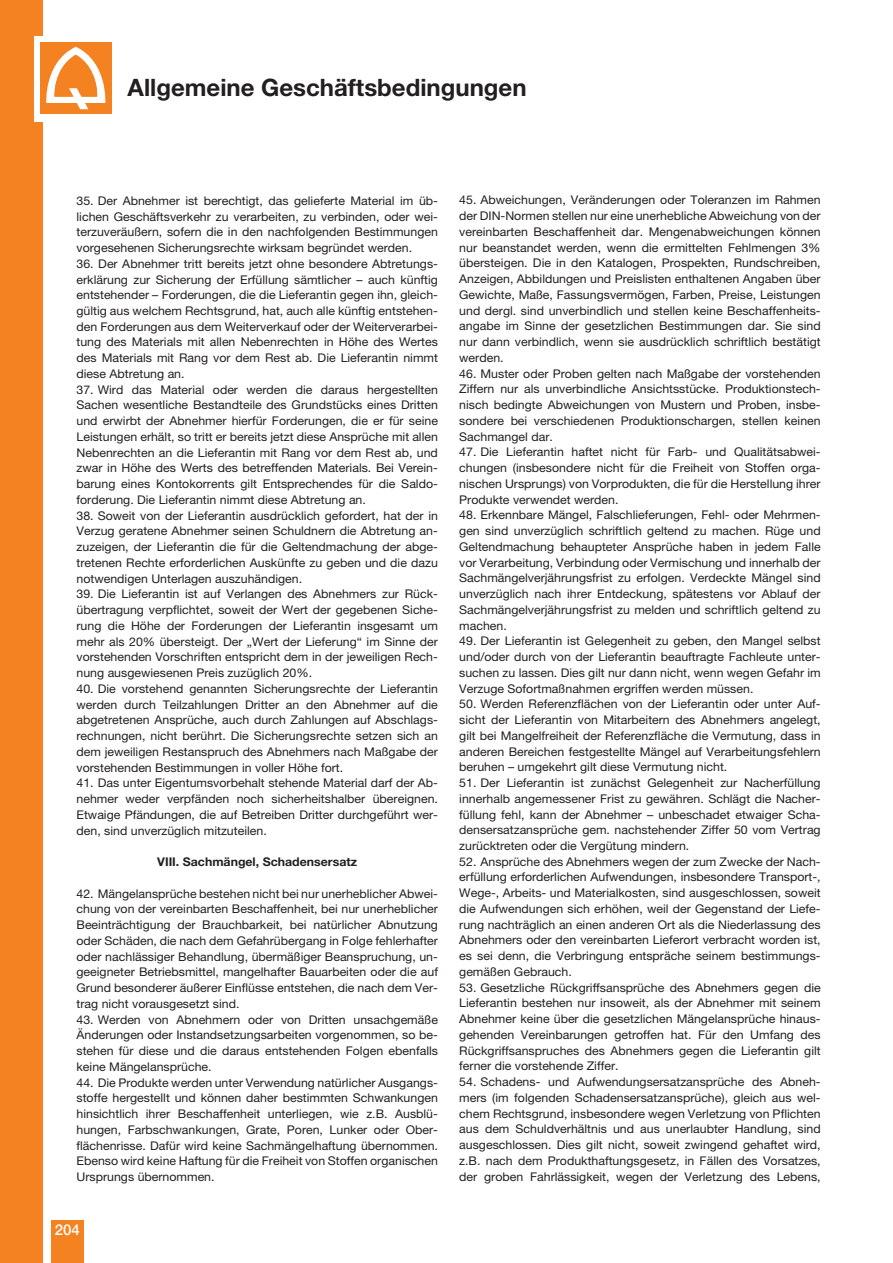
<style>
.page{position:relative;width:893px;height:1263px;background:#fff}
.page>*{position:absolute;margin:0;border:0;box-sizing:border-box;transform-origin:0 0}
.t1{font:700 24px "Helvetica Neue LT Pro";color:#231f20}
.t2{font:500 15px "Helvetica Neue LT Pro";color:#fff}
.t3{font:12px/15.8px "Helvetica Neue LT Pro";color:#231f20;text-align:justify}
.t4{font:700 12px "Helvetica Neue LT Pro";color:#231f20}
</style>
<div class="page">
<div style="left:51px;top:1220px;width:33px;height:43px;background:#f58220"></div>
<div style="left:0;top:0;width:43px;height:1263px;background:#f58220"></div>
<div style="left:34px;top:36px;width:90px;height:85px;background:#fff"></div>
<div style="left:40px;top:43px;width:71px;height:71px;background:#f58220"></div>
<svg style="left:46px;top:47px;width:60px;height:62px"></svg>
<h1 class="t1" style="left:128px;top:72px;width:400px">Allgemeine Geschäftsbedingungen</h1>
<p class="t3" style="left:77px;top:192px;width:363px">35. Der Abnehmer ist berechtigt, das gelieferte Material im üb&shy;lichen Geschäftsverkehr zu verarbeiten, zu verbinden, oder wei&shy;terzuveräußern, sofern die in den nachfolgenden Bestimmungen vorgesehenen Sicherungsrechte wirksam begründet werden.</p>
<p class="t3" style="left:77px;top:255px;width:363px">36. Der Abnehmer tritt bereits jetzt ohne besondere Abtretungs&shy;erklärung zur Sicherung der Erfüllung sämtlicher – auch künftig entstehender – Forderungen, die die Lieferantin gegen ihn, gleich&shy;gültig aus welchem Rechtsgrund, hat, auch alle künftig entstehen&shy;den Forderungen aus dem Weiterverkauf oder der Weiterverarbei&shy;tung des Materials mit allen Nebenrechten in Höhe des Wertes des Materials mit Rang vor dem Rest ab. Die Lieferantin nimmt diese Abtretung an.</p>
<p class="t3" style="left:77px;top:381px;width:363px">37. Wird das Material oder werden die daraus hergestellten Sachen wesentliche Bestandteile des Grundstücks eines Dritten und erwirbt der Abnehmer hierfür Forderungen, die er für seine Leistungen erhält, so tritt er bereits jetzt diese Ansprüche mit allen Nebenrechten an die Lieferantin mit Rang vor dem Rest ab, und zwar in Höhe des Werts des betreffenden Materials. Bei Verein&shy;barung eines Kontokorrents gilt Entsprechendes für die Saldo&shy;forderung. Die Lieferantin nimmt diese Abtretung an.</p>
<p class="t3" style="left:77px;top:507px;width:363px">38. Soweit von der Lieferantin ausdrücklich gefordert, hat der in Verzug geratene Abnehmer seinen Schuldnern die Abtretung an&shy;zuzeigen, der Lieferantin die für die Geltendmachung der abge&shy;tretenen Rechte erforderlichen Auskünfte zu geben und die dazu notwendigen Unterlagen auszuhändigen.</p>
<p class="t3" style="left:77px;top:586px;width:363px">39. Die Lieferantin ist auf Verlangen des Abnehmers zur Rück&shy;übertragung verpflichtet, soweit der Wert der gegebenen Siche&shy;rung die Höhe der Forderungen der Lieferantin insgesamt um mehr als 20% übersteigt. Der „Wert der Lieferung“ im Sinne der vorstehenden Vorschriften entspricht dem in der jeweiligen Rech&shy;nung ausgewiesenen Preis zuzüglich 20%.</p>
<p class="t3" style="left:77px;top:681px;width:363px">40. Die vorstehend genannten Sicherungsrechte der Lieferantin werden durch Teilzahlungen Dritter an den Abnehmer auf die abgetretenen Ansprüche, auch durch Zahlungen auf Abschlags&shy;rechnungen, nicht berührt. Die Sicherungsrechte setzen sich an dem jeweiligen Restanspruch des Abnehmers nach Maßgabe der vorstehenden Bestimmungen in voller Höhe fort.</p>
<p class="t3" style="left:77px;top:775px;width:363px">41. Das unter Eigentumsvorbehalt stehende Material darf der Ab&shy;nehmer weder verpfänden noch sicherheitshalber übereignen.<br>Etwaige Pfändungen, die auf Betreiben Dritter durchgeführt wer&shy;den, sind unverzüglich mitzuteilen.</p>
<p class="t4" style="left:157px;top:854px;width:202px">VIII. Sachmängel, Schadensersatz</p>
<p class="t3" style="left:77px;top:885px;width:363px">42. Mängelansprüche bestehen nicht bei nur unerheblicher Abwei&shy;chung von der vereinbarten Beschaffenheit, bei nur unerheblicher Beeinträchtigung der Brauchbarkeit, bei natürlicher Abnutzung oder Schäden, die nach dem Gefahrübergang in Folge fehlerhafter oder nachlässiger Behandlung, übermäßiger Beanspruchung, un&shy;geeigneter Betriebsmittel, mangelhafter Bauarbeiten oder die auf Grund besonderer äußerer Einflüsse entstehen, die nach dem Ver&shy;trag nicht vorausgesetzt sind.</p>
<p class="t3" style="left:77px;top:1011px;width:363px">43. Werden von Abnehmern oder von Dritten unsachgemäße Änderungen oder Instandsetzungsarbeiten vorgenommen, so be&shy;stehen für diese und die daraus entstehenden Folgen ebenfalls keine Mängelansprüche.</p>
<p class="t3" style="left:77px;top:1074px;width:363px">44. Die Produkte werden unter Verwendung natürlicher Ausgangs&shy;stoffe hergestellt und können daher bestimmten Schwankungen hinsichtlich ihrer Beschaffenheit unterliegen, wie z.B. Ausblü&shy;hungen, Farbschwankungen, Grate, Poren, Lunker oder Ober&shy;flächenrisse. Dafür wird keine Sachmängelhaftung übernommen.<br>Ebenso wird keine Haftung für die Freiheit von Stoffen organischen Ursprungs übernommen.</p>
<p class="t2" style="left:55px;top:1221px;width:27px">204</p>
<p class="t3" style="left:459px;top:192px;width:363px">45. Abweichungen, Veränderungen oder Toleranzen im Rahmen der DIN-Normen stellen nur eine unerhebliche Abweichung von der vereinbarten Beschaffenheit dar. Mengenabweichungen können nur beanstandet werden, wenn die ermittelten Fehlmengen 3% übersteigen. Die in den Katalogen, Prospekten, Rundschreiben, Anzeigen, Abbildungen und Preislisten enthaltenen Angaben über Gewichte, Maße, Fassungsvermögen, Farben, Preise, Leistungen und dergl. sind unverbindlich und stellen keine Beschaffenheits&shy;angabe im Sinne der gesetzlichen Bestimmungen dar. Sie sind nur dann verbindlich, wenn sie ausdrücklich schriftlich bestätigt werden.</p>
<p class="t3" style="left:459px;top:365px;width:363px">46. Muster oder Proben gelten nach Maßgabe der vorstehenden Ziffern nur als unverbindliche Ansichtsstücke. Produktionstech&shy;nisch bedingte Abweichungen von Mustern und Proben, insbe&shy;sondere bei verschiedenen Produktionschargen, stellen keinen Sachmangel dar.</p>
<p class="t3" style="left:459px;top:444px;width:363px">47. Die Lieferantin haftet nicht für Farb- und Qualitätsabwei&shy;chungen (insbesondere nicht für die Freiheit von Stoffen orga&shy;nischen Ursprungs) von Vorprodukten, die für die Herstellung ihrer Produkte verwendet werden.</p>
<p class="t3" style="left:459px;top:507px;width:363px">48. Erkennbare Mängel, Falschlieferungen, Fehl- oder Mehrmen&shy;gen sind unverzüglich schriftlich geltend zu machen. Rüge und Geltendmachung behaupteter Ansprüche haben in jedem Falle vor Verarbeitung, Verbindung oder Vermischung und innerhalb der Sachmängelverjährungsfrist zu erfolgen. Verdeckte Mängel sind unverzüglich nach ihrer Entdeckung, spätestens vor Ablauf der Sachmängelverjährungsfrist zu melden und schriftlich geltend zu machen.</p>
<p class="t3" style="left:459px;top:633px;width:363px">49. Der Lieferantin ist Gelegenheit zu geben, den Mangel selbst und/oder durch von der Lieferantin beauftragte Fachleute unter&shy;suchen zu lassen. Dies gilt nur dann nicht, wenn wegen Gefahr im Verzuge Sofortmaßnahmen ergriffen werden müssen.</p>
<p class="t3" style="left:459px;top:696px;width:363px">50. Werden Referenzflächen von der Lieferantin oder unter Auf&shy;sicht der Lieferantin von Mitarbeitern des Abnehmers angelegt, gilt bei Mangelfreiheit der Referenzfläche die Vermutung, dass in anderen Bereichen festgestellte Mängel auf Verarbeitungsfehlern beruhen – umgekehrt gilt diese Vermutung nicht.</p>
<p class="t3" style="left:459px;top:775px;width:363px">51. Der Lieferantin ist zunächst Gelegenheit zur Nacherfüllung innerhalb angemessener Frist zu gewähren. Schlägt die Nacher&shy;füllung fehl, kann der Abnehmer – unbeschadet etwaiger Scha&shy;densersatzansprüche gem. nachstehender Ziffer 50 vom Vertrag zurücktreten oder die Vergütung mindern.</p>
<p class="t3" style="left:459px;top:853px;width:363px">52. Ansprüche des Abnehmers wegen der zum Zwecke der Nach&shy;erfüllung erforderlichen Aufwendungen, insbesondere Transport-, Wege-, Arbeits- und Materialkosten, sind ausgeschlossen, soweit die Aufwendungen sich erhöhen, weil der Gegenstand der Liefe&shy;rung nachträglich an einen anderen Ort als die Niederlassung des Abnehmers oder den vereinbarten Lieferort verbracht worden ist, es sei denn, die Verbringung entspräche seinem bestimmungs&shy;gemäßen Gebrauch.</p>
<p class="t3" style="left:459px;top:979px;width:363px">53. Gesetzliche Rückgriffsansprüche des Abnehmers gegen die Lieferantin bestehen nur insoweit, als der Abnehmer mit seinem Abnehmer keine über die gesetzlichen Mängelansprüche hinaus&shy;gehenden Vereinbarungen getroffen hat. Für den Umfang des Rückgriffsanspruches des Abnehmers gegen die Lieferantin gilt ferner die vorstehende Ziffer.</p>
<p class="t3" style="left:459px;top:1074px;width:363px">54. Schadens- und Aufwendungsersatzansprüche des Abneh&shy;mers (im folgenden Schadensersatzansprüche), gleich aus wel&shy;chem Rechtsgrund, insbesondere wegen Verletzung von Pflichten aus dem Schuldverhältnis und aus unerlaubter Handlung, sind ausgeschlossen. Dies gilt nicht, soweit zwingend gehaftet wird, z.B. nach dem Produkthaftungsgesetz, in Fällen des Vorsatzes, der groben Fahrlässigkeit, wegen der Verletzung des Lebens,</p>
</div>
